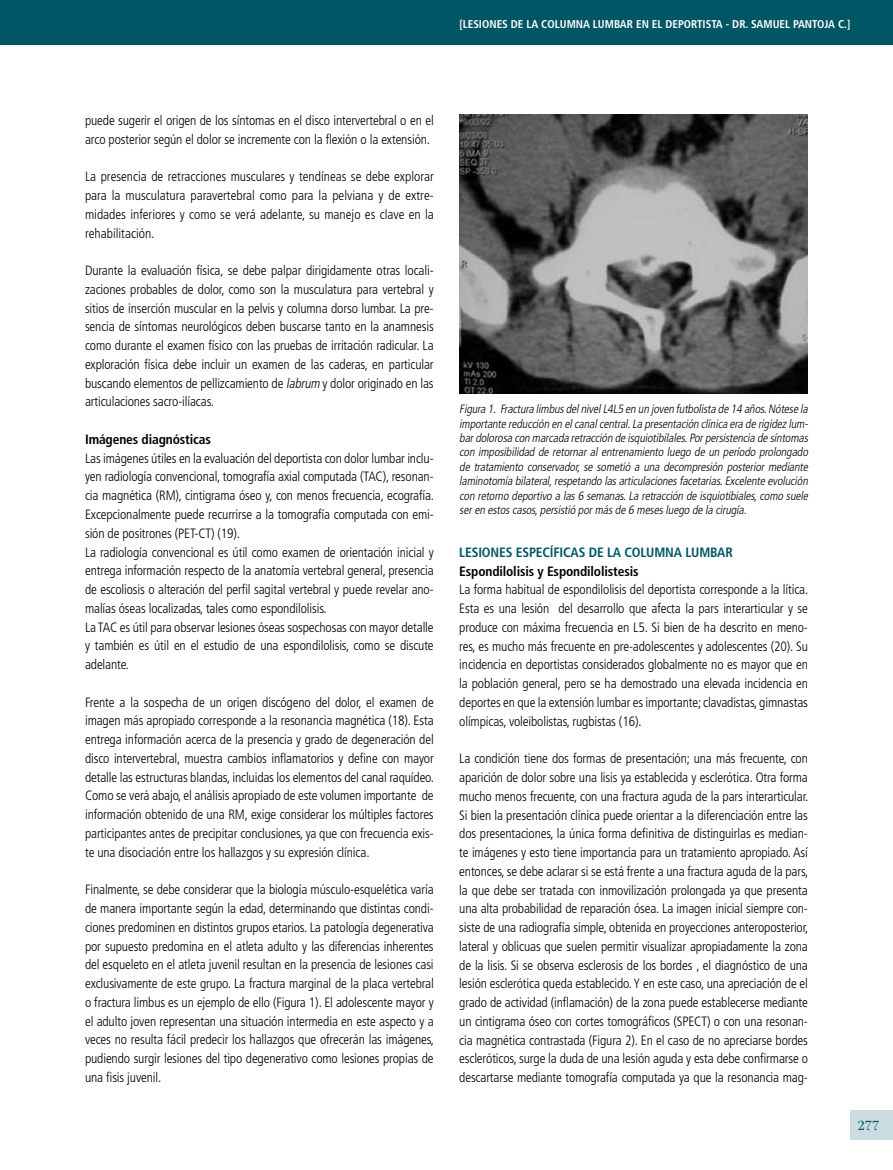
<style>
.page{position:relative;width:893px;height:1170px;background:#fff}
.page>*{position:absolute;margin:0;border:0;box-sizing:border-box;transform-origin:0 0}
.t1{font:19.5px "Filosofia Grand Caps";color:#005664;scale:1.1 1}
.t2{font:300 condensed 13.5px/18.8px "Frutiger";letter-spacing:-.01em;color:#000;text-align:justify}
.t3{font:700 condensed 13.5px "Frutiger";letter-spacing:-.01em;color:#000}
.t4{font:700 condensed 13.5px "Frutiger";letter-spacing:-.01em;color:#005664}
.t5{font:italic 300 condensed 12px/14.4px "Frutiger";color:#000;text-align:justify}
.t6{font:700 condensed 11.25px "Frutiger";color:#fff}
.s1{font-style:italic}
</style>
<div class="page">
<div style="left:850px;top:1110px;width:43px;height:30px;background:#cbdde0"></div>
<div style="left:0;top:0;width:893px;height:44px;background:#005664"></div>
<img style="left:459px;top:115px;width:349px;height:278px">
<p class="t6" style="left:459px;top:17px;width:15px">[LESIONES</p>
<p class="t6" style="left:511px;top:17px;width:39px">DELACOLUMNA</p>
<p class="t6" style="left:593px;top:17px;width:8px">LUMBAR</p>
<p class="t6" style="left:636px;top:17px;width:37px">ENELDEPORTISTA</p>
<p class="t6" style="left:726px;top:17px;width:39px">- DR. SAMUEL</p>
<p class="t6" style="left:793px;top:17px;width:13px">PANTO</p>
<p class="t6" style="left:824px;top:17px;width:27px">JA C.]</p>
<p class="t2" style="left:85px;top:111px;width:350px">puede sugerir el origen de los síntomas en el disco intervertebral o en el arco posterior según el dolor se incremente con la flexión o la extensión.</p>
<p class="t2" style="left:85px;top:167px;width:350px">La presencia de retracciones musculares y tendíneas se debe explorar para la musculatura paravertebral como para la pelviana y de extre&shy;midades inferiores y como se verá adelante, su manejo es clave en la rehabilitación.</p>
<p class="t2" style="left:85px;top:261px;width:350px">Durante la evaluación física, se debe palpar dirigidamente otras locali&shy;zaciones probables de dolor, como son la musculatura para vertebral y sitios de inserción muscular en la pelvis y columna dorso lumbar. La pre&shy;sencia de síntomas neurológicos deben buscarse tanto en la anamnesis como durante el examen físico con las pruebas de irritación radicular. La exploración física debe incluir un examen de las caderas, en particular buscando elementos de pellizcamiento de <span class="s1">labrum</span> y dolor originado en las articulaciones sacro-ilíacas.</p>
<p class="t3" style="left:85px;top:431px;width:127px">IMÁGENES DIAGNÓSTICAS</p>
<p class="t2" style="left:85px;top:449px;width:351px;text-align:left">Las imágenes útiles en la evaluación del deportista con dolor lumbar inclu&shy;yen radiología convencional, tomografía axial computada (TAC), resonan&shy;cia magnética (RM), cintigrama óseo y, con menos frecuencia, ecografía.<br>Excepcionalmente puede recurrirse a la tomografía computada con emi&shy;sión de positrones (PET-CT) (19).<br>La radiología convencional es útil como examen de orientación inicial y entrega información respecto de la anatomía vertebral general, presencia de escoliosis o alteración del perfil sagital vertebral y puede revelar ano&shy;malías óseas localizadas, tales como espondilolisis.<br>La TAC es útil para observar lesiones óseas sospechosas con mayor detalle y también es útil en el estudio de una espondilolisis, como se discute adelante.</p>
<p class="t2" style="left:85px;top:692px;width:351px">Frente a la sospecha de un origen discógeno del dolor, el examen de imagen más apropiado corresponde a la resonancia magnética (18). Esta entrega información acerca de la presencia y grado de degeneración del disco intervertebral, muestra cambios inflamatorios y define con mayor detalle las estructuras blandas, incluidas los elementos del canal raquídeo.<br>Como se verá abajo, el análisis apropiado de este volumen importante de información obtenido de una RM, exige considerar los múltiples factores participantes antes de precipitar conclusiones, ya que con frecuencia exis&shy;te una disociación entre los hallazgos y su expresión clínica.</p>
<p class="t2" style="left:85px;top:880px;width:351px">Finalmente, se debe considerar que la biología músculo-esquelética varía de manera importante según la edad, determinando que distintas condi&shy;ciones predominen en distintos grupos etarios. La patología degenerativa por supuesto predomina en el atleta adulto y las diferencias inherentes del esqueleto en el atleta juvenil resultan en la presencia de lesiones casi exclusivamente de este grupo. La fractura marginal de la placa vertebral o fractura limbus es un ejemplo de ello (Figura 1). El adolescente mayor y el adulto joven representan una situación intermedia en este aspecto y a veces no resulta fácil predecir los hallazgos que ofrecerán las imágenes, pudiendo surgir lesiones del tipo degenerativo como lesiones propias de una fisis juvenil.</p>
<p class="t5" style="left:459px;top:402px;width:353px">Figura 1. Fractura limbusdelnivelL4L5 en un joven futbolista de 14 años.Nótese la importante reducción en elcanalcentral.La presentación clínica era de rigidezlum&shy;bardolorosa con marcada retracción de isquiotibilales.Porpersistencia de síntomas con imposibilidad de retornar al entrenamiento luego de un período prolongado de tratamiento conservador, se sometió a una decompresión posterior mediante laminotomía bilateral,respetando lasarticulacionesfacetarias.Excelente evolución con retorno deportivo a las6 semanas.La retracción de isquiotibiales,como suele seren estoscasos,persistió pormásde 6 mesesluego de la cirugía.</p>
<p class="t4" style="left:459px;top:544px;width:275px">LESIONES ESPECÍFICAS DE LA COLUMNA LUMBAR</p>
<p class="t3" style="left:459px;top:563px;width:181px">ESPONDILOLISIS Y ESPONDILOLISTESIS</p>
<p class="t2" style="left:459px;top:580px;width:351px">La forma habitual de espondilolisis del deportista corresponde a la lítica.<br>Esta es una lesión del desarrollo que afecta la pars interarticular y se produce con máxima frecuencia en L5. Si bien de ha descrito en meno&shy;res, es mucho más frecuente en pre-adolescentes y adolescentes (20). Su incidencia en deportistas considerados globalmente no es mayor que en la población general, pero se ha demostrado una elevada incidencia en deportes en que la extensión lumbar es importante; clavadistas, gimnastas olímpicas, voleibolistas, rugbistas (16).</p>
<p class="t2" style="left:459px;top:749px;width:351px">La condición tiene dos formas de presentación; una más frecuente, con aparición de dolor sobre una lisis ya establecida y esclerótica. Otra forma mucho menos frecuente, con una fractura aguda de la pars interarticular.<br>Si bien la presentación clínica puede orientar a la diferenciación entre las dos presentaciones, la única forma definitiva de distinguirlas es median&shy;te imágenes y esto tiene importancia para un tratamiento apropiado. Así entonces, se debe aclarar si se está frente a una fractura aguda de la pars, la que debe ser tratada con inmovilización prolongada ya que presenta una alta probabilidad de reparación ósea. La imagen inicial siempre con&shy;siste de una radiografía simple, obtenida en proyecciones anteroposterior, lateral y oblicuas que suelen permitir visualizar apropiadamente la zona de la lisis. Si se observa esclerosis de los bordes , el diagnóstico de una lesión esclerótica queda establecido. Y en este caso, una apreciación de el grado de actividad (inflamación) de la zona puede establecerse mediante un cintigrama óseo con cortes tomográficos (SPECT) o con una resonan&shy;cia magnética contrastada (Figura 2). En el caso de no apreciarse bordes escleróticos, surge la duda de una lesión aguda y esta debe confirmarse o descartarse mediante tomografía computada ya que la resonancia mag-</p>
<h1 class="t1" style="left:857px;top:1113px;width:22px">277</h1>
</div>
